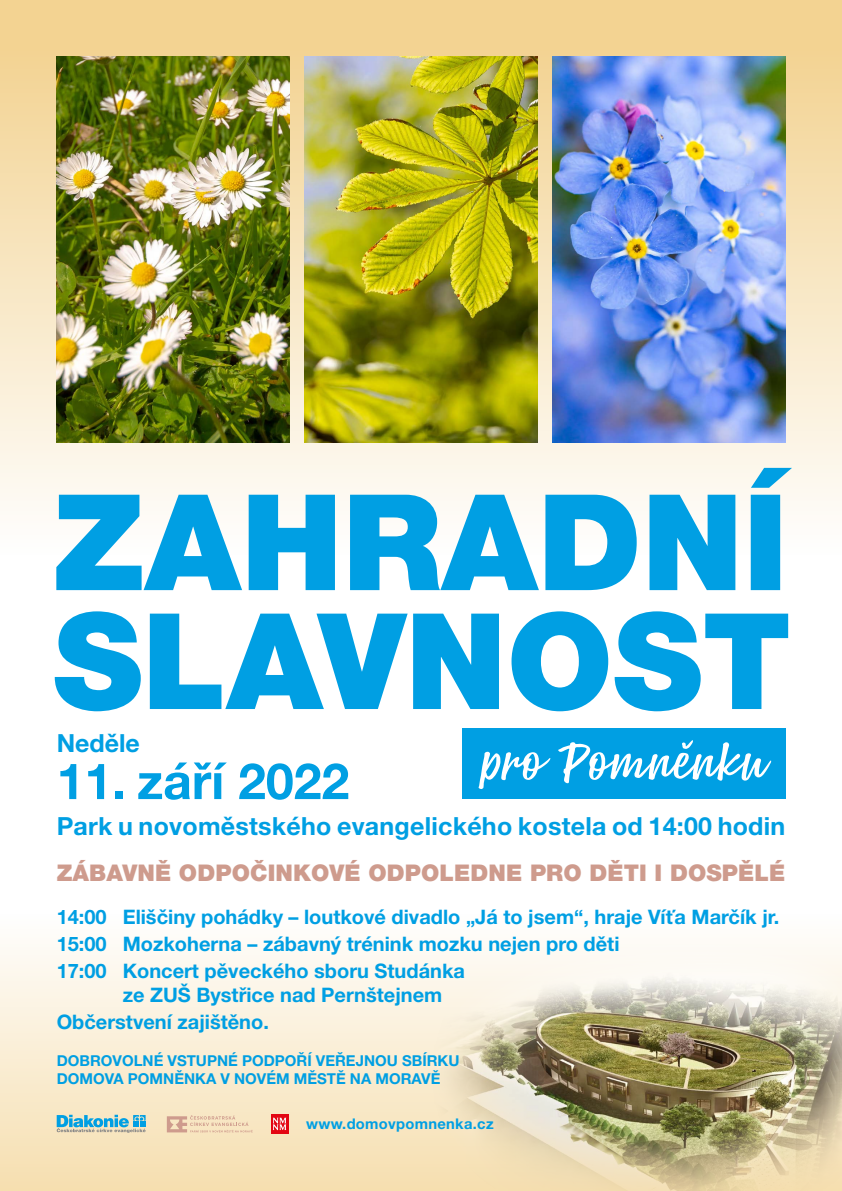
<style>
.page{position:relative;width:842px;height:1191px;background:#fff}
.page>*{position:absolute;margin:0;border:0;box-sizing:border-box;transform-origin:0 0}
.t1{font:900 133.5px/118.9px "Helvetica Neue LT Pro";color:#009fe3}
.t2{font:italic 50.6px "Lemonado Script Smooth";color:#fff}
.t3{font:700 50px "Helvetica Neue LT Pro";color:#009fe3}
.t4{font:700 25px "Helvetica Neue LT Pro";letter-spacing:.01em;color:#009fe3}
.t5{font:900 23px "Helvetica Neue LT Pro";letter-spacing:.005em;color:#ce9b8d}
.t6{font:700 20px/26.8px "Helvetica Neue LT Pro";color:#009fe3}
.t7{font:700 15px/18px "Helvetica Neue LT Pro";color:#009fe3}
.t8{font:700 14.7px "Helvetica Neue LT Pro";letter-spacing:.02em;color:#009fe3}
</style>
<div class="page">
<div style="left:0;top:914px;width:842px;height:277px;background:linear-gradient(to bottom,#fefefe,#f6deae)"></div>
<svg style="left:345px;top:914px;width:497px;height:277px"></svg>
<img style="left:365px;top:950px;width:477px;height:241px">
<div style="left:0;top:0;width:842px;height:554px;background:linear-gradient(to bottom,#eccc87,#fbfaf8)"></div>
<div style="left:462px;top:728px;width:323px;height:71px;background:#009fe3"></div>
<svg style="left:57px;top:1114px;width:89px;height:19px;background:#90c3c9"></svg>
<svg style="left:167px;top:1115px;width:86px;height:17px"></svg>
<div style="left:271px;top:1113px;width:17px;height:20px;background:#e30613"></div>
<svg style="left:273px;top:1117px;width:13px;height:13px"></svg>
<img style="left:553px;top:57px;width:232px;height:385px">
<img style="left:305px;top:57px;width:232px;height:385px">
<img style="left:57px;top:57px;width:232px;height:385px">
<h1 class="t1" style="left:53px;top:482px;width:740px">ZAHRADNÍ<br>SLAVNOST</h1>
<h2 class="t2" style="left:479px;top:729px;width:287px">pro Pomněnku</h2>
<p class="t4" style="left:57px;top:727px;width:85px">Neděle</p>
<h3 class="t3" style="left:57px;top:749px;width:294px">11. září 2022</h3>
<p class="t4" style="left:57px;top:810px;width:730px">Park u novoměstského evangelického kostela od 14:00 hodin</p>
<p class="t5" style="left:57px;top:859px;width:730px">ZÁBAVNĚ ODPOČINKOVÉ ODPOLEDNE PRO DĚTI I DOSPĚLÉ</p>
<p class="t6" style="left:57px;top:903px;width:724px">14:00 Eliščiny pohádky – loutkové divadlo „Já to jsem“, hraje Víťa Marčík jr.<br>15:00 Mozkoherna – zábavný trénink mozku nejen pro děti<br>17:00 Koncert pěveckého sboru Studánka</p>
<p class="t6" style="left:57px;top:980px;width:387px;text-indent:66px">ze ZUŠ Bystřice nad Pernštejnem<br>Občerstvení zajištěno.</p>
<p class="t7" style="left:57px;top:1051px;width:404px">DOBROVOLNÉ VSTUPNÉ PODPOŘÍ VEŘEJNOU SBÍRKU<br>DOMOVA POMNĚNKA V NOVÉM MĚSTĚ NA MORAVĚ</p>
<p class="t8" style="left:306px;top:1114px;width:189px">www.domovpomnenka.cz</p>
</div>
